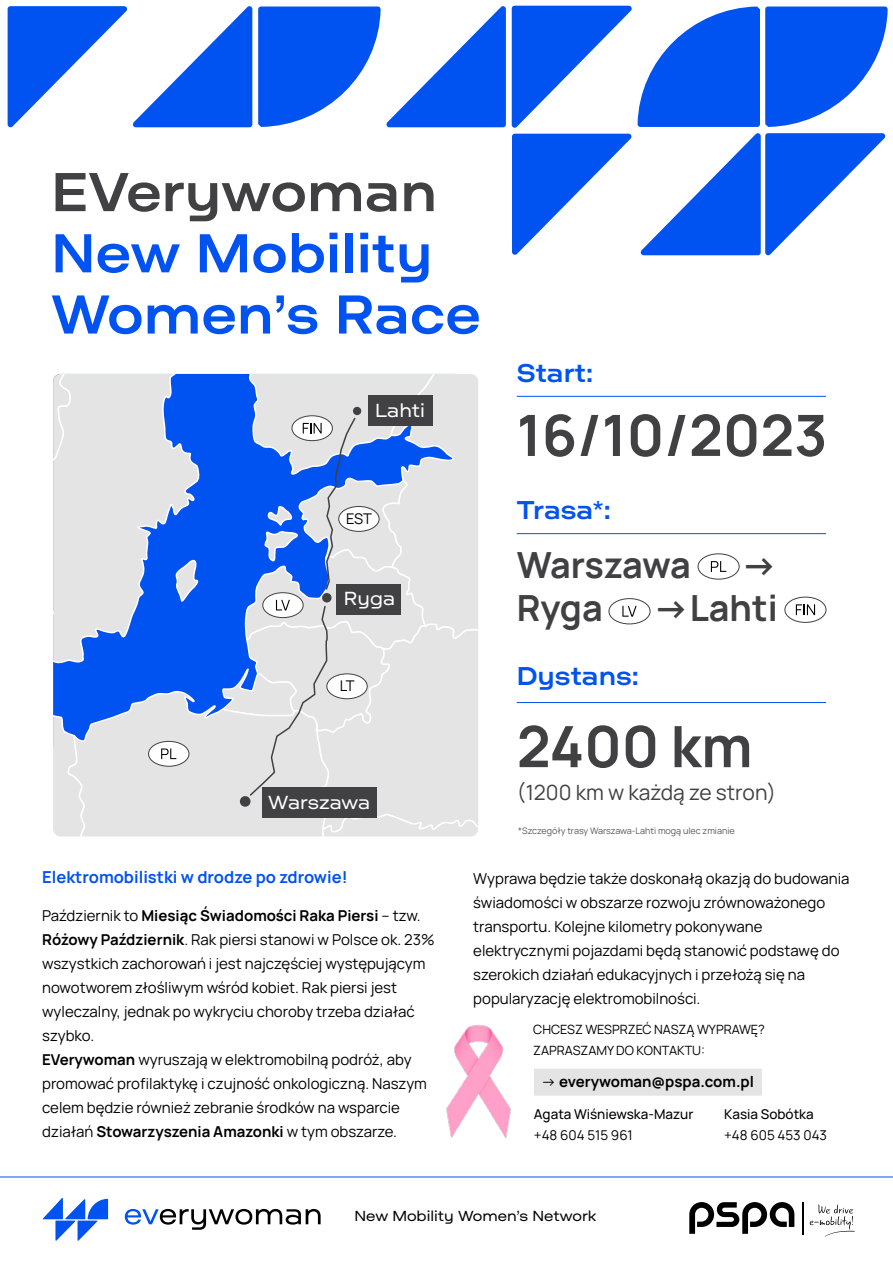
<style>
.page{position:relative;width:893px;height:1263px;background:#fff}
.page>*{position:absolute;margin:0;border:0;box-sizing:border-box;transform-origin:0 0}
.t1{font:700 57px "Manrope";color:#414042}
.t2{font:500 51px/61.2px "Primera";color:#0053f1}
.t3{font:500 51px "Primera";color:#414042}
.t4{font:700 36px "Manrope";color:#414042}
.t5{font:700 36px "Manrope";letter-spacing:-.02em;color:#414042}
.t6{font:500 24px "Primera";color:#0053f0}
.t7{font:21px "Manrope";color:#414042}
.t8{font:17.7px "Primera";color:#fff}
.t9{font:700 16.5px "Manrope";color:#0053f1}
.t10{font:15px/24px "Manrope";color:#000}
.t11{font:700 15px "Manrope";color:#000}
.t12{font:14.7px "Manrope";color:#000}
.t13{font:13.65px "Primera";color:#000}
.t14{font:500 13.5px "Manrope";color:#000}
.t15{font:13.5px "Manrope";color:#000}
.t16{font:12.75px/21px "Manrope";color:#000}
.t17{font:9px "Manrope";color:#58595b}
.s1{font-weight:700}
.s2{font-weight:400}
</style>
<div class="page">
<svg style="left:53px;top:374px;width:425px;height:462px;background:#a6bae0"></svg>
<div style="left:698px;top:553px;width:41px;height:26px;border:1px solid #414042;border-radius:50%"></div>
<svg style="left:711px;top:561px;width:15px;height:11px"></svg>
<hr style="left:517px;top:702px;width:309px;height:1px;background:#0053f0">
<hr style="left:517px;top:533px;width:309px;height:1px;background:#0053f0">
<hr style="left:517px;top:396px;width:309px;height:1px;background:#0053f0">
<div style="left:609px;top:598px;width:41px;height:26px;border:1px solid #414042;border-radius:50%"></div>
<svg style="left:622px;top:606px;width:15px;height:11px"></svg>
<div style="left:784px;top:597px;width:42px;height:26px;border:1px solid #414042;border-radius:50%"></div>
<svg style="left:796px;top:604px;width:19px;height:11px"></svg>
<svg style="left:78px;top:1220px;width:20px;height:21px"></svg>
<svg style="left:55px;top:1220px;width:20px;height:21px"></svg>
<svg style="left:65px;top:1199px;width:20px;height:20px"></svg>
<svg style="left:88px;top:1199px;width:20px;height:20px"></svg>
<svg style="left:43px;top:1198px;width:20px;height:21px"></svg>
<hr style="left:803px;top:1202px;width:1px;height:33px;background:#000">
<svg style="left:689px;top:1202px;width:105px;height:32px"></svg>
<svg style="left:810px;top:1204px;width:45px;height:33px"></svg>
<svg style="left:125px;top:1209px;width:196px;height:21px"></svg>
<hr style="left:0;top:1176px;width:893px;height:1px;background:#0053f0">
<svg style="left:637px;top:7px;width:123px;height:120px;fill:#0053f1"></svg>
<svg style="left:386px;top:6px;width:120px;height:121px"></svg>
<svg style="left:765px;top:7px;width:123px;height:120px;fill:#0053f1"></svg>
<svg style="left:8px;top:6px;width:244px;height:122px"></svg>
<svg style="left:258px;top:7px;width:123px;height:120px;fill:#0053f1"></svg>
<svg style="left:640px;top:133px;width:246px;height:123px"></svg>
<svg style="left:512px;top:6px;width:120px;height:249px"></svg>
<img style="left:446px;top:1025px;width:65px;height:114px">
<div style="left:532px;top:1067px;width:231px;height:30px;background:#e4e4e4;border:2px solid #fff"></div>
<h2 class="t3" style="left:51px;top:155px;width:388px">EVerywoman</h2>
<h2 class="t2" style="left:51px;top:222px;width:431px">New Mobility<br>Women’s Race</h2>
<p class="t8" style="left:375px;top:397px;width:51px">Lahti</p>
<p class="t12" style="left:346px;top:508px;width:27px">EST</p>
<p class="t8" style="left:344px;top:585px;width:53px">Ryga</p>
<p class="t12" style="left:340px;top:675px;width:16px">LT</p>
<p class="t8" style="left:268px;top:789px;width:104px">Warszawa</p>
<h3 class="t6" style="left:517px;top:355px;width:78px">Start:</h3>
<h1 class="t1" style="left:517px;top:395px;width:312px">16/10/2023</h1>
<h3 class="t6" style="left:517px;top:492px;width:95px">Trasa*:</h3>
<h3 class="t5" style="left:517px;top:539px;width:176px">Warszawa</h3>
<h3 class="t4" style="left:741px;top:539px;width:38px">→</h3>
<h3 class="t4" style="left:517px;top:583px;width:88px">Ryga</h3>
<h3 class="t4" style="left:653px;top:583px;width:126px">→Lahti</h3>
<h3 class="t6" style="left:517px;top:659px;width:124px">Dystans:</h3>
<h1 class="t1" style="left:517px;top:706px;width:237px">2400 km</h1>
<h3 class="t7" style="left:517px;top:778px;width:261px">(1200 km w każdą ze stron)</h3>
<p class="t17" style="left:518px;top:824px;width:218px">*Szczegóły trasy Warszawa-Lahti mogą ulec zmianie</p>
<p class="t9" style="left:42px;top:865px;width:307px">Elektromobilistki w drodze po zdrowie!</p>
<p class="t10" style="left:42px;top:903px;width:394px">Październik to <span class="s1">Miesiąc Świadomości Raka Piersi</span> – tzw.<br><span class="s1">Różowy Październik</span>. Rak piersi stanowi w Polsce ok. 23% wszystkich zachorowań i jest najczęściej występującym nowotworem złośliwym wśród kobiet. Rak piersi jest wyleczalny, jednak po wykryciu choroby trzeba działać szybko.<br><span class="s1">EVerywoman</span> wyruszają w elektromobilną podróż, aby promować profilaktykę i czujność onkologiczną. Naszym celem będzie również zebranie środków na wsparcie działań <span class="s1">Stowarzyszenia Amazonki</span> w tym obszarze.</p>
<p class="t10" style="left:473px;top:866px;width:378px">Wyprawa będzie także doskonałą okazją do budowania świadomości w obszarze rozwoju zrównoważonego transportu. Kolejne kilometry pokonywane elektrycznymi pojazdami będą stanowić podstawę do szerokich działań edukacyjnych i przełożą się na popularyzację elektromobilności.</p>
<p class="t16" style="left:533px;top:1018px;width:233px">CHCESZ WESPRZEĆ NASZĄ WYPRAWĘ?<br>ZAPRASZAMY DO KONTAKTU:</p>
<p class="t11" style="left:541px;top:1071px;width:214px"><span class="s2">→</span> everywoman@pspa.com.pl</p>
<p class="t14" style="left:534px;top:1104px;width:161px">Agata Wiśniewska-Mazur</p>
<p class="t15" style="left:534px;top:1125px;width:100px">+48 604 515 961</p>
<p class="t14" style="left:724px;top:1104px;width:91px">Kasia Sobótka</p>
<p class="t15" style="left:724px;top:1125px;width:104px">+48 605 453 043</p>
<p class="t13" style="left:354px;top:1206px;width:244px">New Mobility Women’s Network</p>
</div>
